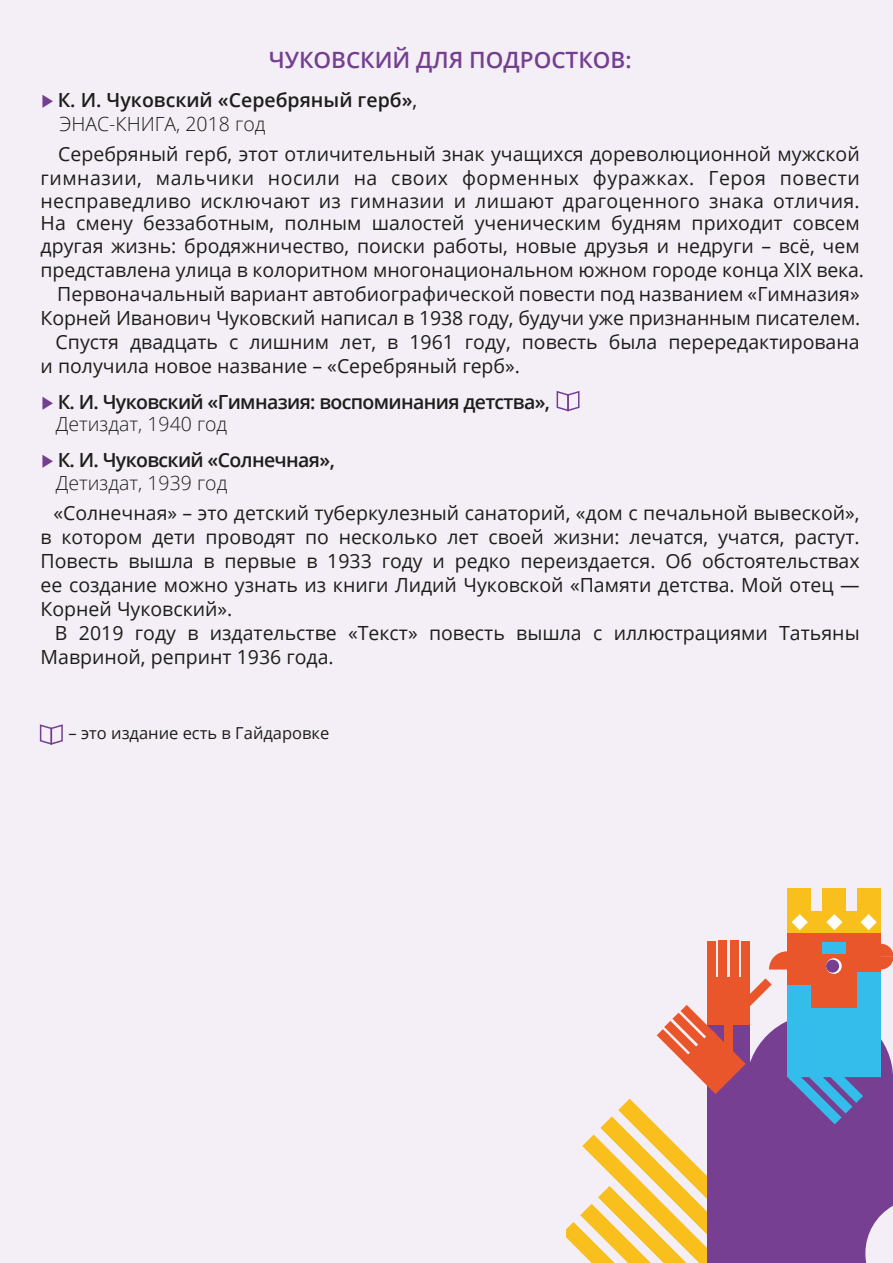
<style>
.page{position:relative;width:893px;height:1263px;background:#fff}
.page>*{position:absolute;margin:0;border:0;box-sizing:border-box;transform-origin:0 0}
.t1{font:600 22.5px "Open Sans";color:#753f91}
.t2{font:19.5px/24px "Open Sans";color:#1d1d1b;text-align:justify}
.t3{font:600 19.5px/22.5px "Open Sans";letter-spacing:-.035em;color:#1d1d1b}
.t4{font:19.5px "Open Sans";letter-spacing:.025em;color:#1d1d1b}
.t5{font:600 19.5px/24px "Open Sans";color:#1d1d1b}
.t6{font:16.5px "Open Sans";color:#1d1d1b}
.s1{font-family:"Irma Text Pro";font-weight:400;color:#753f91}
.s2{font-weight:400}
.s3{font-weight:300}
</style>
<div class="page">
<div style="left:0;top:0;width:892px;height:1263px;background:#f4eff6"></div>
<svg style="left:39px;top:724px;width:24px;height:21px"></svg>
<svg style="left:556px;top:391px;width:24px;height:21px"></svg>
<div style="left:787px;top:911px;width:94px;height:23px;background:#f9bf1c"></div>
<div style="left:787px;top:933px;width:94px;height:186px;background:#ea562b"></div>
<div style="left:787px;top:888px;width:24px;height:23px;background:#f9bf1c"></div>
<div style="left:857px;top:888px;width:24px;height:23px;background:#f9bf1c"></div>
<div style="left:822px;top:888px;width:24px;height:23px;background:#f9bf1c"></div>
<svg style="left:769px;top:951px;width:18px;height:18px"></svg>
<svg style="left:881px;top:944px;width:12px;height:25px"></svg>
<div style="left:857px;top:972px;width:24px;height:147px;background:#34bdea"></div>
<svg style="left:826px;top:958px;width:16px;height:16px"></svg>
<div style="left:826px;top:959px;width:13px;height:14px;background:#763f91;border-radius:50%"></div>
<div style="left:822px;top:942px;width:24px;height:12px;background:#34bdea"></div>
<div style="left:741px;top:941px;width:9px;height:42px;background:#ea562b"></div>
<div style="left:707px;top:941px;width:9px;height:42px;background:#ea562b"></div>
<div style="left:730px;top:941px;width:9px;height:42px;background:#ea562b"></div>
<div style="left:718px;top:941px;width:9px;height:42px;background:#ea562b"></div>
<svg style="left:567px;top:978px;width:326px;height:285px"></svg>
<svg style="left:826px;top:914px;width:16px;height:16px"></svg>
<svg style="left:792px;top:914px;width:16px;height:16px"></svg>
<svg style="left:860px;top:914px;width:17px;height:16px"></svg>
<p class="t1" style="left:269px;top:44px;width:364px">ЧУКОВСКИЙ ДЛЯ ПОДРОСТКОВ:</p>
<p class="t5" style="left:59px;top:88px;width:359px;text-indent:-19px"><span class="s1">▶</span> К. И. Чуковский «Серебряный герб»<span class="s2">,<br></span><span class="s3">ЭНАС-КНИГА, 2018 год</span></p>
<p class="t2" style="left:58px;top:142px;width:803px">Серебряный герб, этот отличительный знак учащихся дореволюционной мужской</p>
<p class="t4" style="left:41px;top:165px;width:821px">гимназии, мальчики носили на своих форменных фуражках. Героя повести</p>
<p class="t2" style="left:41px;top:188px;width:821px">несправедливо исключают из гимназии и лишают драгоценного знака отличия.</p>
<p class="t2" style="left:41px;top:211px;width:821px">На смену беззаботным, полным шалостей ученическим будням приходит совсем</p>
<p class="t2" style="left:41px;top:233px;width:821px">другая жизнь: бродяжничество, поиски работы, новые друзья и недруги – всё, чем</p>
<p class="t2" style="left:41px;top:257px;width:825px">представлена улица в колоритном многонациональном южном городе конца XIX века.</p>
<p class="t2" style="left:57px;top:281px;width:804px">Первоначальный вариант автобиографической повести под названием «Гимназия»</p>
<p class="t2" style="left:41px;top:305px;width:821px">Корней Иванович Чуковский написал в 1938 году, будучи уже признанным писателем.</p>
<p class="t2" style="left:56px;top:329px;width:805px">Спустя двадцать с лишним лет, в 1961 году, повесть была перередактирована</p>
<p class="t2" style="left:41px;top:353px;width:481px">и получила новое название – «Серебряный герб».</p>
<p class="t3" style="left:56px;top:390px;width:496px;text-indent:-15px"><span class="s1">▶</span> К. И. Чуковский «Гимназия: воспоминания детства»,<br><span class="s3">Детиздат, 1940 год</span></p>
<p class="t3" style="left:56px;top:448px;width:281px;text-indent:-15px"><span class="s1">▶</span> К. И. Чуковский «Солнечная»,<br><span class="s3">Детиздат, 1939 год</span></p>
<p class="t2" style="left:41px;top:500px;width:821px;text-indent:13px">«Солнечная» – это детский туберкулезный санаторий, «дом с печальной вывеской», в котором дети проводят по несколько лет своей жизни: лечатся, учатся, растут.<br>Повесть вышла в первые в 1933 году и редко переиздается. Об обстоятельствах ее создание можно узнать из книги Лидий Чуковской «Памяти детства. Мой отец — Корней Чуковский».</p>
<p class="t2" style="left:41px;top:620px;width:821px;text-indent:14px">В 2019 году в издательстве «Текст» повесть вышла с иллюстрациями Татьяны<br>Мавриной, репринт 1936 года.</p>
<p class="t6" style="left:69px;top:722px;width:262px">– это издание есть в Гайдаровке</p>
</div>
